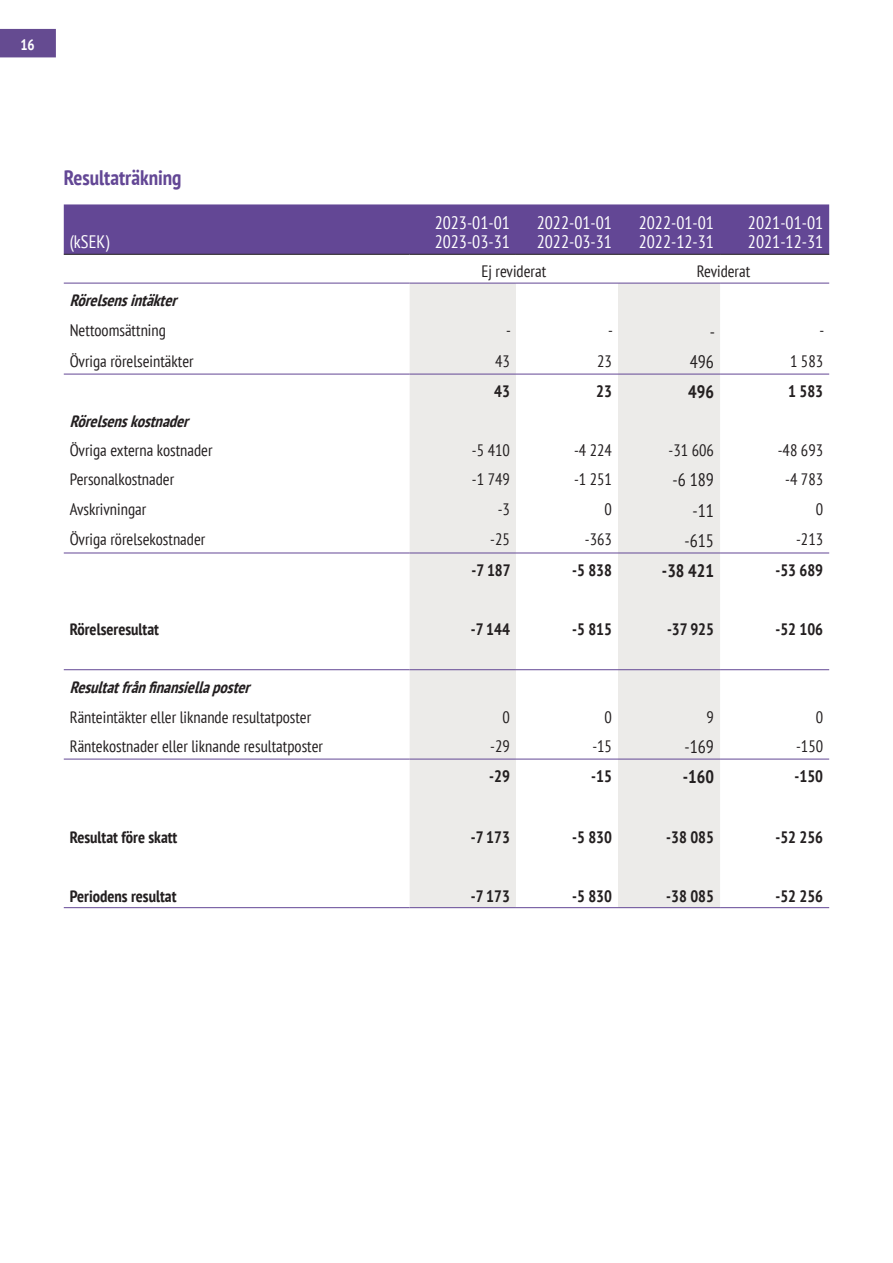
<style>
.page{position:relative;width:893px;height:1263px;background:#fff}
.page>*{position:absolute;margin:0;border:0;box-sizing:border-box;transform-origin:0 0}
.t1{font:700 condensed 21px "PT Sans";color:#634795}
.t2{font:condensed 18px/19.5px "PT Sans";color:#fff}
.t3{font:condensed 18px "PT Sans";color:#231f20}
.t4{font:700 condensed 18px "PT Sans";color:#231f20}
.t5{font:condensed 16.5px "PT Sans";color:#231f20}
.t6{font:700 condensed 16.5px "PT Sans";color:#231f20}
.t7{font:italic 700 condensed 16.5px "PT Sans";color:#231f20}
.t8{font:700 condensed 15px "PT Sans";color:#fff}
</style>
<div class="page">
<div style="left:0;top:29px;width:56px;height:28px;background:#654b91"></div>
<div style="left:64px;top:204px;width:765px;height:50px;background:#634795"></div>
<svg style="left:410px;top:284px;width:310px;height:623px;fill:#ecebe9"></svg>
<hr style="left:64px;top:254px;width:346px;height:1px;background:#231f20">
<hr style="left:410px;top:254px;width:106px;height:1px;background:#231f20">
<hr style="left:516px;top:254px;width:102px;height:1px;background:#231f20">
<hr style="left:618px;top:254px;width:102px;height:1px;background:#231f20">
<hr style="left:720px;top:254px;width:109px;height:1px;background:#231f20">
<hr style="left:64px;top:283px;width:346px;height:1px;background:#634795">
<hr style="left:410px;top:283px;width:106px;height:1px;background:#634795">
<hr style="left:516px;top:283px;width:102px;height:1px;background:#634795">
<hr style="left:618px;top:283px;width:102px;height:1px;background:#634795">
<hr style="left:720px;top:283px;width:109px;height:1px;background:#634795">
<hr style="left:64px;top:374px;width:346px;height:1px;background:#634795">
<hr style="left:410px;top:374px;width:106px;height:1px;background:#634795">
<hr style="left:516px;top:374px;width:102px;height:1px;background:#634795">
<hr style="left:618px;top:374px;width:102px;height:1px;background:#634795">
<hr style="left:720px;top:374px;width:109px;height:1px;background:#634795">
<hr style="left:64px;top:553px;width:346px;height:1px;background:#634795">
<hr style="left:410px;top:553px;width:106px;height:1px;background:#634795">
<hr style="left:516px;top:553px;width:102px;height:1px;background:#634795">
<hr style="left:618px;top:553px;width:102px;height:1px;background:#634795">
<hr style="left:720px;top:553px;width:109px;height:1px;background:#634795">
<hr style="left:64px;top:669px;width:346px;height:1px;background:#634795">
<hr style="left:410px;top:669px;width:106px;height:1px;background:#634795">
<hr style="left:516px;top:669px;width:102px;height:1px;background:#634795">
<hr style="left:618px;top:669px;width:102px;height:1px;background:#634795">
<hr style="left:720px;top:669px;width:109px;height:1px;background:#634795">
<hr style="left:64px;top:759px;width:346px;height:1px;background:#634795">
<hr style="left:410px;top:759px;width:106px;height:1px;background:#634795">
<hr style="left:516px;top:759px;width:102px;height:1px;background:#634795">
<hr style="left:618px;top:759px;width:102px;height:1px;background:#634795">
<hr style="left:720px;top:759px;width:109px;height:1px;background:#634795">
<hr style="left:64px;top:907px;width:346px;height:1px;background:#634795">
<hr style="left:410px;top:907px;width:106px;height:1px;background:#634795">
<hr style="left:516px;top:907px;width:102px;height:1px;background:#634795">
<hr style="left:618px;top:907px;width:102px;height:1px;background:#634795">
<hr style="left:720px;top:907px;width:109px;height:1px;background:#634795">
<p class="t8" style="left:20px;top:35px;width:16px">16</p>
<p class="t1" style="left:64px;top:164px;width:119px">Resultaträkning</p>
<p class="t2" style="left:70px;top:232px;width:41px">(kSEK)</p>
<p class="t2" style="left:435px;top:212px;width:77px">2023-01-01<br>2023-03-31</p>
<p class="t2" style="left:537px;top:212px;width:77px">2022-01-01<br>2022-03-31</p>
<p class="t2" style="left:639px;top:212px;width:77px">2022-01-01<br>2022-12-31</p>
<p class="t2" style="left:748px;top:212px;width:77px">2021-01-01<br>2021-12-31</p>
<p class="t5" style="left:481px;top:261px;width:66px">Ej reviderat</p>
<p class="t5" style="left:697px;top:261px;width:55px">Reviderat</p>
<p class="t7" style="left:70px;top:289px;width:114px">Rörelsensintäkter</p>
<p class="t5" style="left:70px;top:320px;width:98px">Nettoomsättning</p>
<p class="t5" style="left:506px;top:320px;width:6px">-</p>
<p class="t5" style="left:608px;top:320px;width:6px">-</p>
<p class="t3" style="left:710px;top:320px;width:7px">-</p>
<p class="t5" style="left:819px;top:320px;width:6px">-</p>
<p class="t5" style="left:70px;top:350px;width:125px">Övriga rörelseintäkter</p>
<p class="t5" style="left:495px;top:350px;width:16px">43</p>
<p class="t5" style="left:597px;top:350px;width:16px">23</p>
<p class="t3" style="left:690px;top:350px;width:26px">496</p>
<p class="t5" style="left:790px;top:350px;width:35px">1 583</p>
<p class="t6" style="left:494px;top:380px;width:17px">43</p>
<p class="t6" style="left:596px;top:380px;width:17px">23</p>
<p class="t4" style="left:688px;top:380px;width:27px">496</p>
<p class="t6" style="left:788px;top:380px;width:36px">1 583</p>
<p class="t7" style="left:70px;top:411px;width:125px">Rörelsenskostnader</p>
<p class="t5" style="left:70px;top:440px;width:144px">Övriga externa kostnader</p>
<p class="t5" style="left:472px;top:440px;width:39px">-5 410</p>
<p class="t5" style="left:574px;top:440px;width:39px">-4 224</p>
<p class="t5" style="left:669px;top:440px;width:47px">-31 606</p>
<p class="t5" style="left:778px;top:440px;width:47px">-48 693</p>
<p class="t5" style="left:70px;top:468px;width:106px">Personalkostnader</p>
<p class="t5" style="left:472px;top:468px;width:39px">-1 749</p>
<p class="t5" style="left:574px;top:468px;width:39px">-1 251</p>
<p class="t3" style="left:673px;top:468px;width:43px">-6 189</p>
<p class="t5" style="left:785px;top:468px;width:39px">-4 783</p>
<p class="t5" style="left:70px;top:499px;width:78px">Avskrivningar</p>
<p class="t5" style="left:498px;top:499px;width:14px">-3</p>
<p class="t5" style="left:605px;top:499px;width:9px">0</p>
<p class="t3" style="left:693px;top:499px;width:23px">-11</p>
<p class="t5" style="left:816px;top:499px;width:9px">0</p>
<p class="t5" style="left:70px;top:529px;width:137px">Övriga rörelsekostnader</p>
<p class="t5" style="left:490px;top:529px;width:21px">-25</p>
<p class="t5" style="left:585px;top:529px;width:29px">-363</p>
<p class="t3" style="left:684px;top:529px;width:31px">-615</p>
<p class="t5" style="left:796px;top:529px;width:29px">-213</p>
<p class="t6" style="left:472px;top:559px;width:41px">-7 187</p>
<p class="t6" style="left:572px;top:559px;width:41px">-5 838</p>
<p class="t4" style="left:662px;top:559px;width:54px">-38 421</p>
<p class="t6" style="left:775px;top:559px;width:49px">-53 689</p>
<p class="t6" style="left:70px;top:618px;width:91px">Rörelseresultat</p>
<p class="t6" style="left:471px;top:618px;width:41px">-7 144</p>
<p class="t6" style="left:572px;top:618px;width:41px">-5 815</p>
<p class="t6" style="left:667px;top:618px;width:49px">-37 925</p>
<p class="t6" style="left:775px;top:618px;width:49px">-52 106</p>
<p class="t7" style="left:70px;top:676px;width:187px">Resultatfrånfinansiellaposter</p>
<p class="t5" style="left:70px;top:706px;width:243px">Ränteintäkter eller liknande resultatposter</p>
<p class="t5" style="left:502px;top:706px;width:9px">0</p>
<p class="t5" style="left:605px;top:706px;width:9px">0</p>
<p class="t5" style="left:707px;top:706px;width:9px">9</p>
<p class="t5" style="left:816px;top:706px;width:9px">0</p>
<p class="t5" style="left:70px;top:735px;width:255px">Räntekostnader eller liknande resultatposter</p>
<p class="t5" style="left:490px;top:735px;width:21px">-29</p>
<p class="t5" style="left:592px;top:735px;width:21px">-15</p>
<p class="t3" style="left:684px;top:735px;width:31px">-169</p>
<p class="t5" style="left:796px;top:735px;width:29px">-150</p>
<p class="t6" style="left:489px;top:765px;width:22px">-29</p>
<p class="t6" style="left:591px;top:765px;width:22px">-15</p>
<p class="t4" style="left:683px;top:765px;width:33px">-160</p>
<p class="t6" style="left:795px;top:765px;width:30px">-150</p>
<p class="t6" style="left:70px;top:826px;width:109px">Resultat före skatt</p>
<p class="t6" style="left:471px;top:826px;width:41px">-7 173</p>
<p class="t6" style="left:572px;top:826px;width:41px">-5 830</p>
<p class="t6" style="left:666px;top:826px;width:49px">-38 085</p>
<p class="t6" style="left:775px;top:826px;width:49px">-52 256</p>
<p class="t6" style="left:70px;top:885px;width:108px">Periodens resultat</p>
<p class="t6" style="left:471px;top:885px;width:41px">-7 173</p>
<p class="t6" style="left:572px;top:885px;width:41px">-5 830</p>
<p class="t6" style="left:666px;top:885px;width:49px">-38 085</p>
<p class="t6" style="left:775px;top:885px;width:49px">-52 256</p>
</div>
